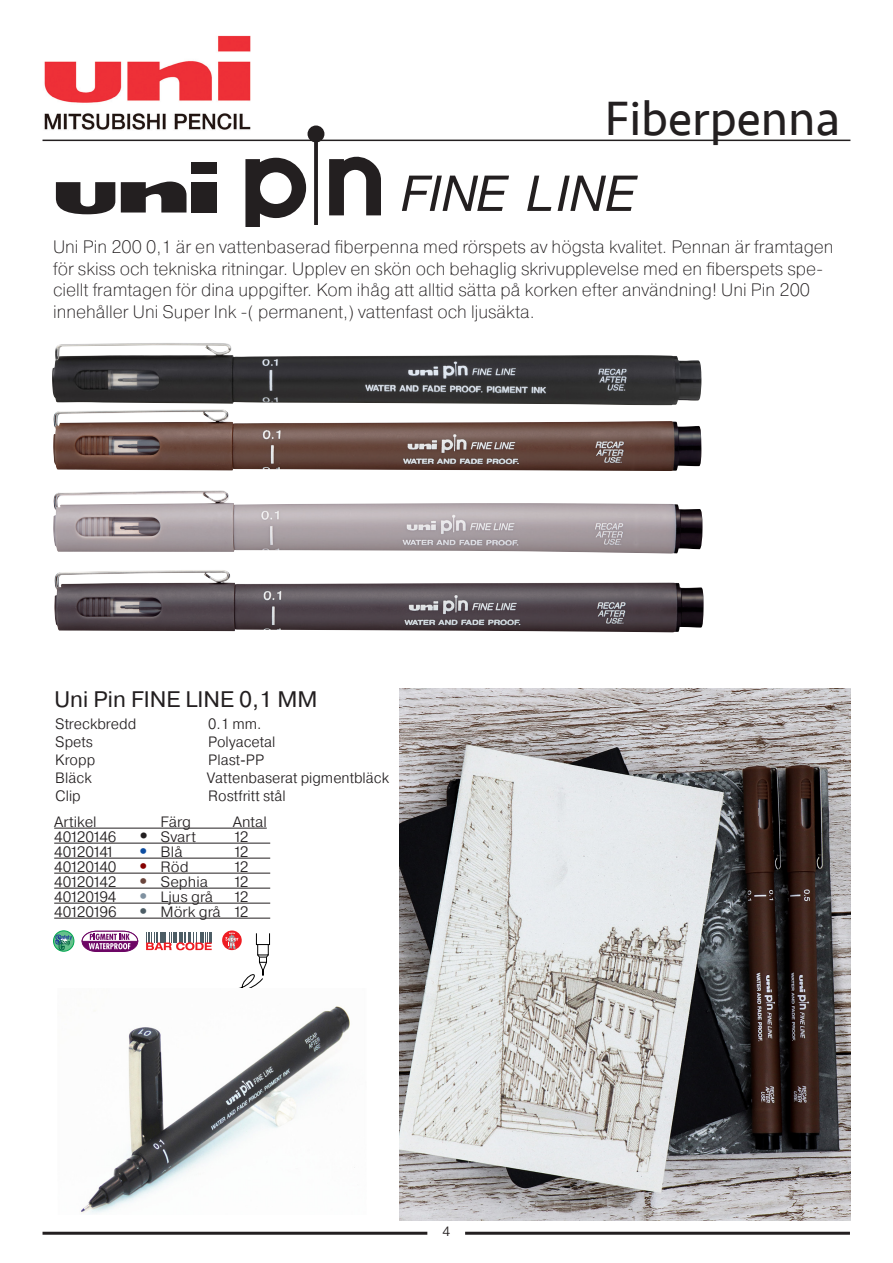
<style>
.page{position:relative;width:893px;height:1263px;background:#fff}
.page>*{position:absolute;margin:0;border:0;box-sizing:border-box;transform-origin:0 0}
.t1{font:49.5px "Seravek";color:#231f20}
.t2{font:22.5px "Pragmatica";color:#231f20}
.t3{font:200 18px/21.6px "Pragmatica";color:#231f20}
.Brød_med_streg{font:300 15px "Pragmatica";color:#231f20}
.Brød_med_streg-2{font:300 15px "Pragmatica";color:#231f20;scale:.96 1}
.Brød_med_streg-3{font:300 15px "Pragmatica";letter-spacing:-.095em;color:#231f20}
.t4{font:300 13.5px "Pragmatica";color:#231f20}
.s1{font-size:33px}
.s2{font-size:31.5px;color:#0d4da1}
.s3{font-size:31.5px;color:#860101}
.s4{font-size:31.5px;color:#6a453c}
.s5{font-size:31.5px;color:#7f91a0}
.s6{font-size:31.5px;color:#4d5d65}
</style>
<div class="page">
<hr style="left:43px;top:1232px;width:384px;height:3px;background:#231f20">
<hr style="left:465px;top:1232px;width:385px;height:3px;background:#231f20">
<img style="left:42px;top:35px;width:209px;height:134px">
<hr style="left:43px;top:140px;width:807px;height:1px;background:#231f20">
<svg style="left:245px;top:125px;width:136px;height:102px"></svg>
<svg style="left:402px;top:176px;width:107px;height:35px"></svg>
<svg style="left:527px;top:176px;width:24px;height:35px"></svg>
<svg style="left:558px;top:176px;width:80px;height:35px"></svg>
<div style="left:191px;top:182px;width:25px;height:30px;background:#231f20"></div>
<div style="left:191px;top:162px;width:25px;height:12px;background:#231f20"></div>
<svg style="left:56px;top:182px;width:59px;height:32px"></svg>
<svg style="left:121px;top:182px;width:65px;height:30px"></svg>
<img style="left:53px;top:409px;width:648px;height:62px">
<img style="left:53px;top:490px;width:649px;height:64px">
<img style="left:54px;top:570px;width:650px;height:62px">
<img style="left:52px;top:343px;width:649px;height:62px">
<hr style="left:54px;top:828px;width:213px;height:1px;background:#231f20">
<hr style="left:54px;top:843px;width:216px;height:1px;background:#231f20">
<hr style="left:54px;top:858px;width:216px;height:1px;background:#231f20">
<hr style="left:54px;top:873px;width:216px;height:1px;background:#231f20">
<hr style="left:54px;top:888px;width:216px;height:1px;background:#231f20">
<hr style="left:54px;top:903px;width:216px;height:1px;background:#231f20">
<hr style="left:54px;top:918px;width:216px;height:1px;background:#231f20">
<svg style="left:82px;top:931px;width:56px;height:21px"></svg>
<svg style="left:146px;top:932px;width:66px;height:18px"></svg>
<svg style="left:54px;top:931px;width:20px;height:20px"></svg>
<div style="left:53px;top:930px;width:21px;height:21px;border:1px solid #00a74e;border-radius:50%"></div>
<svg style="left:55px;top:934px;width:17px;height:16px"></svg>
<div style="left:256px;top:933px;width:14px;height:12px;border:1px solid #000"></div>
<svg style="left:222px;top:930px;width:47px;height:58px"></svg>
<img style="left:80px;top:1006px;width:275px;height:207px">
<img style="left:400px;top:689px;width:450px;height:531px">
<p class="t1" style="left:605px;top:80px;width:237px">Fiberpenna</p>
<p class="t3" style="left:53px;top:236px;width:782px">Uni Pin 200 0,1 är en vattenbaserad fiberpenna med rörspets av högsta kvalitet. Pennan är framtagen för skiss och tekniska ritningar. Upplev en skön och behaglig skrivupplevelse med en fiberspets spe&shy;ciellt framtagen för dina uppgifter. Kom ihåg att alltid sätta på korken efter användning! Uni Pin 200 innehåller Uni Super Ink -( permanent,) vattenfast och ljusäkta.</p>
<p class="t2" style="left:55px;top:685px;width:264px">Uni Pin FINE LINE 0,1 MM</p>
<p class="Brød_med_streg-2" style="left:55px;top:714px;width:86px">Streckbredd</p>
<p class="Brød_med_streg-2" style="left:208px;top:714px;width:57px">0.1 mm.</p>
<p class="Brød_med_streg-2" style="left:55px;top:732px;width:41px">Spets</p>
<p class="Brød_med_streg-2" style="left:208px;top:732px;width:71px">Polyacetal</p>
<p class="Brød_med_streg-2" style="left:55px;top:750px;width:43px">Kropp</p>
<p class="Brød_med_streg-2" style="left:208px;top:750px;width:60px">Plast-PP</p>
<p class="Brød_med_streg-2" style="left:55px;top:768px;width:40px">Bläck</p>
<p class="Brød_med_streg-2" style="left:207px;top:768px;width:191px">Vattenbaserat pigmentbläck</p>
<p class="Brød_med_streg-2" style="left:55px;top:786px;width:28px">Clip</p>
<p class="Brød_med_streg-2" style="left:208px;top:786px;width:82px">Rostfritt stål</p>
<p class="Brød_med_streg" style="left:54px;top:812px;width:44px">Artikel</p>
<p class="Brød_med_streg" style="left:161px;top:812px;width:32px">Färg</p>
<p class="Brød_med_streg" style="left:233px;top:812px;width:35px">Antal</p>
<p class="Brød_med_streg" style="left:54px;top:827px;width:143px">40120146 <span class="s1">•</span> Svart</p>
<p class="Brød_med_streg" style="left:233px;top:827px;width:17px">12</p>
<p class="Brød_med_streg-3" style="left:54px;top:842px;width:130px">40120141 <span class="s2">•</span> Blå</p>
<p class="Brød_med_streg" style="left:233px;top:842px;width:17px">12</p>
<p class="Brød_med_streg" style="left:54px;top:857px;width:136px">40120140 <span class="s3">•</span> Röd</p>
<p class="Brød_med_streg" style="left:233px;top:857px;width:17px">12</p>
<p class="Brød_med_streg" style="left:54px;top:872px;width:155px">40120142 <span class="s4">•</span> Sephia</p>
<p class="Brød_med_streg" style="left:233px;top:872px;width:17px">12</p>
<p class="Brød_med_streg" style="left:54px;top:887px;width:160px">40120194 <span class="s5">•</span> Ljus grå</p>
<p class="Brød_med_streg" style="left:233px;top:887px;width:17px">12</p>
<p class="Brød_med_streg" style="left:54px;top:902px;width:196px">40120196 <span class="s6">•</span> Mörk grå 12</p>
<p class="t4" style="left:442px;top:1223px;width:9px">4</p>
</div>
